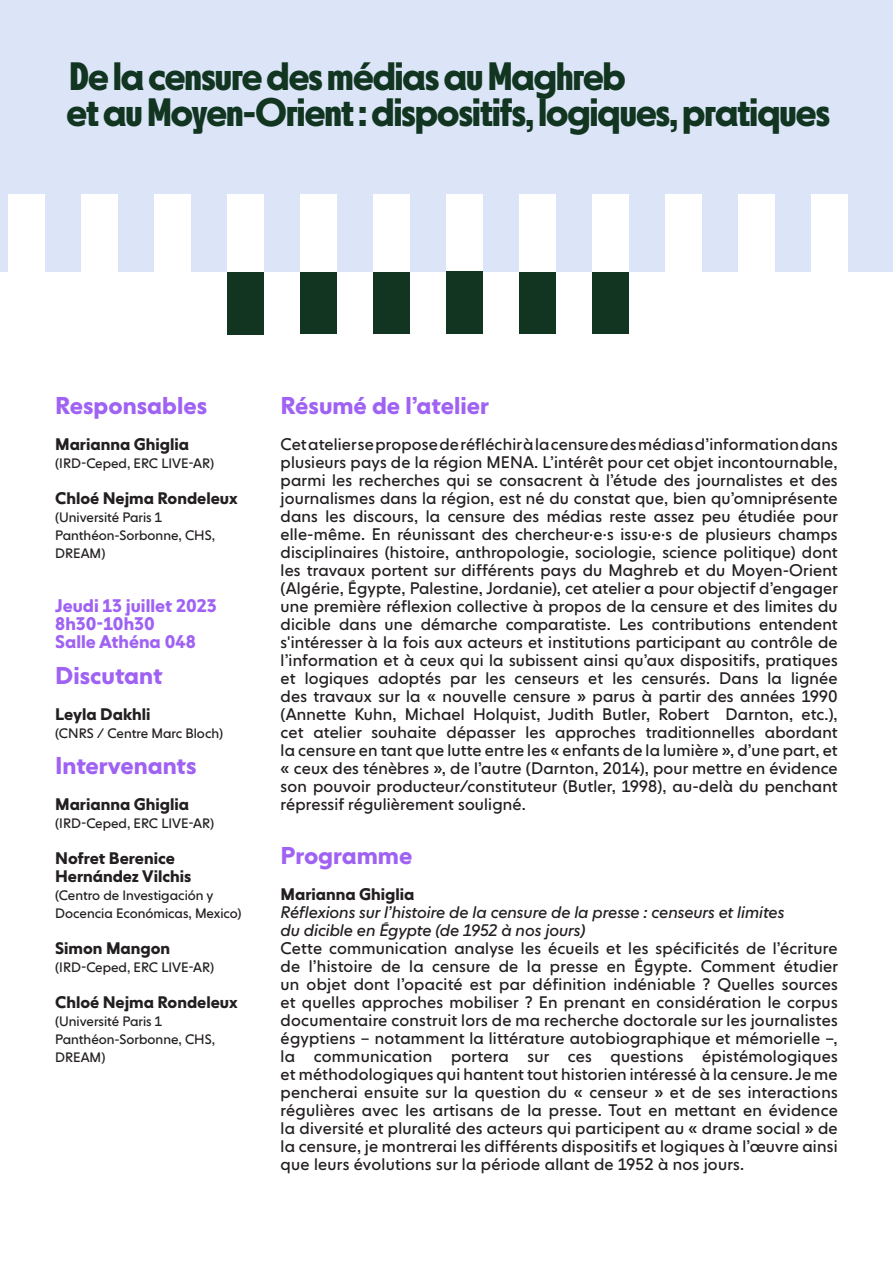
<style>
.page{position:relative;width:893px;height:1263px;background:#fff}
.page>*{position:absolute;margin:0;border:0;box-sizing:border-box;transform-origin:0 0}
.Titre_1_Atelier{font:700 39px/36px "NEXT Poster";letter-spacing:-.02em;color:#113520}
.Titre_2_-_Athéna_gri{font:700 24px "NEXT Book";color:#9f62f3}
.Infos_pratiques_-_At{font:700 18px "NEXT Book";color:#9f62f3}
.Résumé_atelier_FR{font:16.5px/18px "NEXT Book";letter-spacing:.01em;color:#231f20;text-align:justify}
.Texte_courant_-_Pres{font:16.5px/18px "NEXT Book";letter-spacing:.015em;color:#231f20;text-align:justify}
.courant{font:700 16.5px/18px "NEXT Book";color:#231f20}
.Titre_intervention{font:italic 16.5px/18px "NEXT Book";color:#231f20}
.Intervenants_gras{font:700 16.5px "NEXT Book";color:#231f20}
.courant-2{font:13.5px/18px "NEXT Book";color:#231f20}
</style>
<div class="page">
<div style="left:0;top:0;width:893px;height:272px;background:#d7e3f7"></div>
<div style="left:519px;top:266px;width:37px;height:68px;background:#113520"></div>
<div style="left:446px;top:194px;width:37px;height:78px;background:#fff"></div>
<div style="left:665px;top:194px;width:37px;height:79px;background:#fff"></div>
<div style="left:592px;top:265px;width:37px;height:69px;background:#113520"></div>
<div style="left:227px;top:268px;width:37px;height:66px;background:#113520"></div>
<div style="left:81px;top:194px;width:37px;height:79px;background:#fff"></div>
<div style="left:8px;top:194px;width:37px;height:78px;background:#fff"></div>
<div style="left:300px;top:271px;width:37px;height:63px;background:#113520"></div>
<div style="left:154px;top:194px;width:37px;height:78px;background:#fff"></div>
<div style="left:373px;top:270px;width:37px;height:64px;background:#113520"></div>
<div style="left:227px;top:194px;width:37px;height:78px;background:#fff"></div>
<div style="left:446px;top:272px;width:37px;height:62px;background:#113520"></div>
<div style="left:300px;top:194px;width:37px;height:78px;background:#fff"></div>
<div style="left:519px;top:194px;width:37px;height:78px;background:#fff"></div>
<div style="left:373px;top:194px;width:37px;height:78px;background:#fff"></div>
<div style="left:592px;top:194px;width:37px;height:78px;background:#fff"></div>
<div style="left:738px;top:194px;width:37px;height:80px;background:#fff"></div>
<div style="left:812px;top:194px;width:36px;height:80px;background:#fff"></div>
<p class="Titre_1_Atelier" style="left:67px;top:59px;width:765px">De la censure des médias au Maghreb<br>et au Moyen‑Orient : dispositifs, logiques, pratiques</p>
<p class="Titre_2_-_Athéna_gri" style="left:55px;top:391px;width:153px">Responsables</p>
<p class="courant" style="left:55px;top:435px;width:135px">Marianna Ghiglia</p>
<p class="courant-2" style="left:55px;top:454px;width:161px">(IRD-Ceped, ERC LIVE-AR)</p>
<p class="courant" style="left:55px;top:489px;width:184px">Chloé Nejma Rondeleux</p>
<p class="courant-2" style="left:55px;top:508px;width:161px">(Université Paris 1<br>Panthéon‑Sorbonne, CHS,<br>DREAM)</p>
<p class="Infos_pratiques_-_At" style="left:55px;top:595px;width:163px">Jeudi 13 juillet 2023</p>
<p class="Infos_pratiques_-_At" style="left:55px;top:613px;width:101px">8h30-10h30</p>
<p class="Infos_pratiques_-_At" style="left:55px;top:631px;width:142px">Salle Athéna 048</p>
<p class="Titre_2_-_Athéna_gri" style="left:55px;top:661px;width:109px">Discutant</p>
<p class="courant" style="left:55px;top:705px;width:97px">Leyla Dakhli</p>
<p class="courant-2" style="left:55px;top:724px;width:169px">(CNRS / Centre Marc Bloch)</p>
<p class="Titre_2_-_Athéna_gri" style="left:55px;top:751px;width:143px">Intervenants</p>
<p class="courant" style="left:55px;top:795px;width:135px">Marianna Ghiglia</p>
<p class="courant-2" style="left:55px;top:814px;width:161px">(IRD-Ceped, ERC LIVE-AR)</p>
<p class="courant" style="left:55px;top:849px;width:138px">Nofret Berenice<br>Hernández Vilchis</p>
<p class="courant-2" style="left:55px;top:886px;width:188px">(Centro de Investigación y<br>Docencia Económicas, Mexico)</p>
<p class="courant" style="left:55px;top:939px;width:116px">Simon Mangon</p>
<p class="courant-2" style="left:55px;top:958px;width:161px">(IRD-Ceped, ERC LIVE-AR)</p>
<p class="courant" style="left:55px;top:993px;width:184px">Chloé Nejma Rondeleux</p>
<p class="courant-2" style="left:55px;top:1012px;width:161px">(Université Paris 1<br>Panthéon‑Sorbonne, CHS,<br>DREAM)</p>
<p class="Titre_2_-_Athéna_gri" style="left:281px;top:391px;width:210px">Résumé de l’atelier</p>
<p class="Résumé_atelier_FR" style="left:281px;top:435px;width:559px">Cet atelier se propose de réfléchir à la censure des médias d’information dans plusieurs pays de la région MENA. L’intérêt pour cet objet incontournable, parmi les recherches qui se consacrent à l’étude des journalistes et des journalismes dans la région, est né du constat que, bien qu’omniprésente dans les discours, la censure des médias reste assez peu étudiée pour elle‑même. En réunissant des chercheur·e·s issu·e·s de plusieurs champs disciplinaires (histoire, anthropologie, sociologie, science politique) dont les travaux portent sur différents pays du Maghreb et du Moyen‑Orient (Algérie, Égypte, Palestine, Jordanie), cet atelier a pour objectif d’engager une première réflexion collective à propos de la censure et des limites du dicible dans une démarche comparatiste. Les contributions entendent s'intéresser à la fois aux acteurs et institutions participant au contrôle de l’information et à ceux qui la subissent ainsi qu’aux dispositifs, pratiques et logiques adoptés par les censeurs et les censurés. Dans la lignée des travaux sur la « nouvelle censure » parus à partir des années 1990 (Annette Kuhn, Michael Holquist, Judith Butler, Robert Darnton, etc.), cet atelier souhaite dépasser les approches traditionnelles abordant la censure en tant que lutte entre les « enfants de la lumière », d’une part, et « ceux des ténèbres », de l’autre (Darnton, 2014), pour mettre en évidence son pouvoir producteur/constituteur (Butler, 1998), au‑delà du penchant répressif régulièrement souligné.</p>
<p class="Titre_2_-_Athéna_gri" style="left:281px;top:841px;width:133px">Programme</p>
<p class="Intervenants_gras" style="left:281px;top:884px;width:135px">Marianna Ghiglia</p>
<p class="Titre_intervention" style="left:281px;top:903px;width:505px">Réflexions sur l’histoire de la censure de la presse : censeurs et limites du dicible en Égypte (de 1952 à nos jours)</p>
<p class="Texte_courant_-_Pres" style="left:281px;top:939px;width:559px">Cette communication analyse les écueils et les spécificités de l’écriture de l’histoire de la censure de la presse en Égypte. Comment étudier un objet dont l’opacité est par définition indéniable ? Quelles sources et quelles approches mobiliser ? En prenant en considération le corpus documentaire construit lors de ma recherche doctorale sur les journalistes égyptiens – notamment la littérature autobiographique et mémorielle –, la communication portera sur ces questions épistémologiques et méthodologiques qui hantent tout historien intéressé à la censure. Je me pencherai ensuite sur la question du « censeur » et de ses interactions régulières avec les artisans de la presse. Tout en mettant en évidence la diversité et pluralité des acteurs qui participent au « drame social » de la censure, je montrerai les différents dispositifs et logiques à l’œuvre ainsi que leurs évolutions sur la période allant de 1952 à nos jours.</p>
</div>
